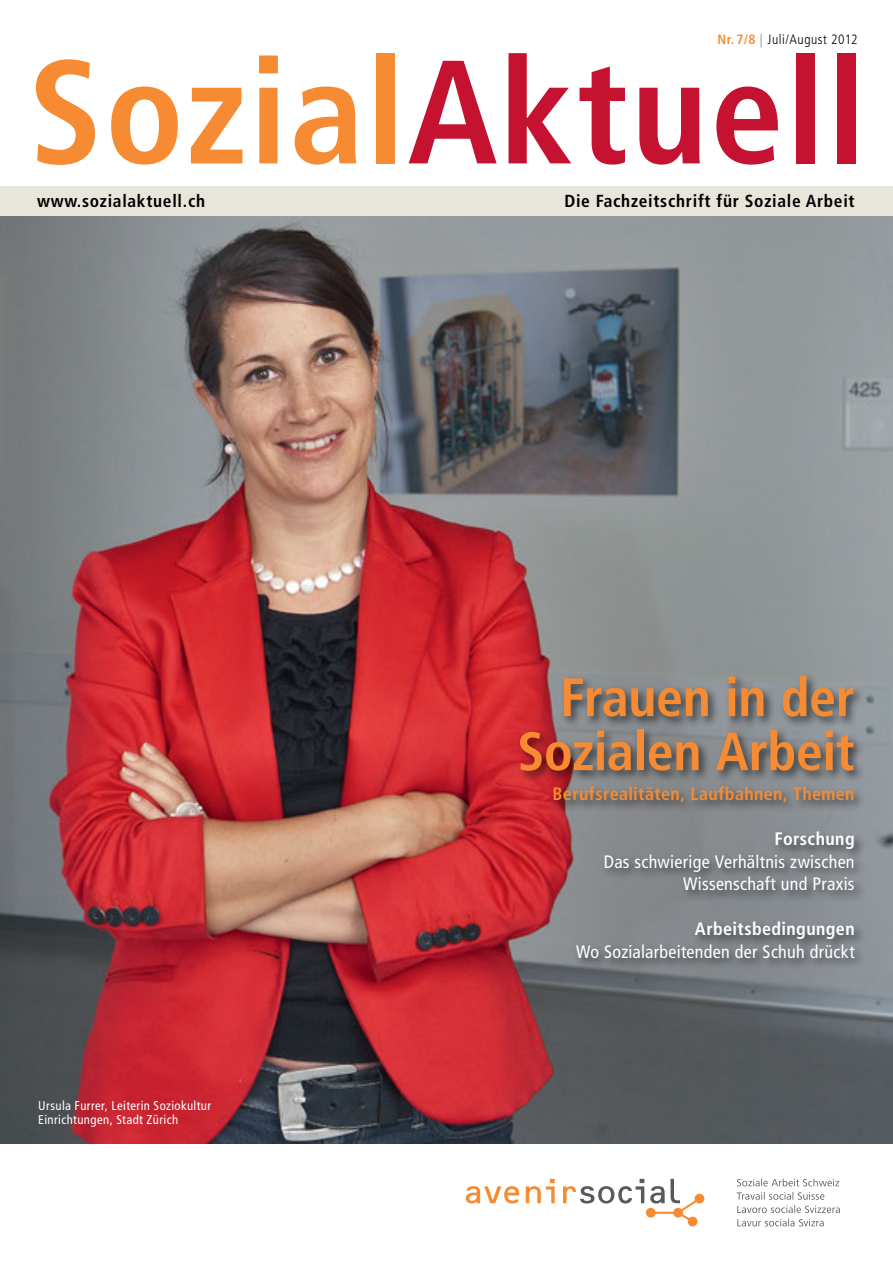
<style>
.page{position:relative;width:893px;height:1263px;background:#fff}
.page>*{position:absolute;margin:0;border:0;box-sizing:border-box;transform-origin:0 0}
.t1{font:700 condensed 147px "Frutiger";letter-spacing:.02em;color:#c41230}
.t2{font:700 condensed 54px/54px "Frutiger";letter-spacing:-.01em;color:#f68b33;text-align:right}
.t3{font:condensed 18px/22.5px "Frutiger";letter-spacing:.015em;color:#fff;text-align:right}
.t4{font:700 condensed 18px "Frutiger";letter-spacing:.025em;color:#f68b33}
.t5{font:700 condensed 18px "Frutiger";letter-spacing:.02em;color:#fff}
.t6{font:700 condensed 17.4px "Frutiger";letter-spacing:.04em;color:#000}
.t7{font:300 condensed 13.5px "Frutiger";letter-spacing:.04em;color:#000}
.t8{font:condensed 12.75px/14.2px "Frutiger";letter-spacing:.03em;color:#fff}
.s1{font-weight:700;color:#f68b33}
.s2{font-weight:700;color:#a7a9ac}
.s3{color:#f68b33}
</style>
<div class="page">
<img style="left:0;top:215px;width:893px;height:929px">
<div style="left:0;top:186px;width:893px;height:29px;background:#e8e6db"></div>
<svg style="left:466px;top:1179px;width:238px;height:47px"></svg>
<svg style="left:737px;top:1178px;width:103px;height:48px"></svg>
<div style="left:516px;top:672px;width:350px;height:298px;background:#000;opacity:.6"></div>
<p class="t7" style="left:717px;top:32px;width:141px"><span class="s1">Nr. 7/8</span> <span class="s2">|</span> Juli/August 2012</p>
<h1 class="t1" style="left:29px;top:25px;width:839px"><span class="s3">Sozial</span>Aktuell</h1>
<p class="t6" style="left:37px;top:190px;width:170px">www.sozialaktuell.ch</p>
<p class="t6" style="left:564px;top:190px;width:292px">Die Fachzeitschrift für Soziale Arbeit</p>
<p class="t8" style="left:38px;top:1098px;width:174px">Ursula Furrer, Leiterin Soziokultur<br>Einrichtungen, Stadt Zürich</p>
<h2 class="t2" style="left:517px;top:670px;width:339px">Frauen in der<br>Sozialen Arbeit</h2>
<p class="t4" style="left:553px;top:783px;width:303px">Berufsrealitäten, Laufbahnen, Themen</p>
<p class="t5" style="left:774px;top:828px;width:82px">Forschung</p>
<p class="t3" style="left:604px;top:850px;width:252px">Das schwierige Verhältnis zwischen<br>Wissenschaft und Praxis</p>
<p class="t5" style="left:695px;top:918px;width:161px">Arbeitsbedingungen</p>
<p class="t3" style="left:576px;top:940px;width:280px">Wo Sozialarbeitenden der Schuh drückt</p>
</div>
